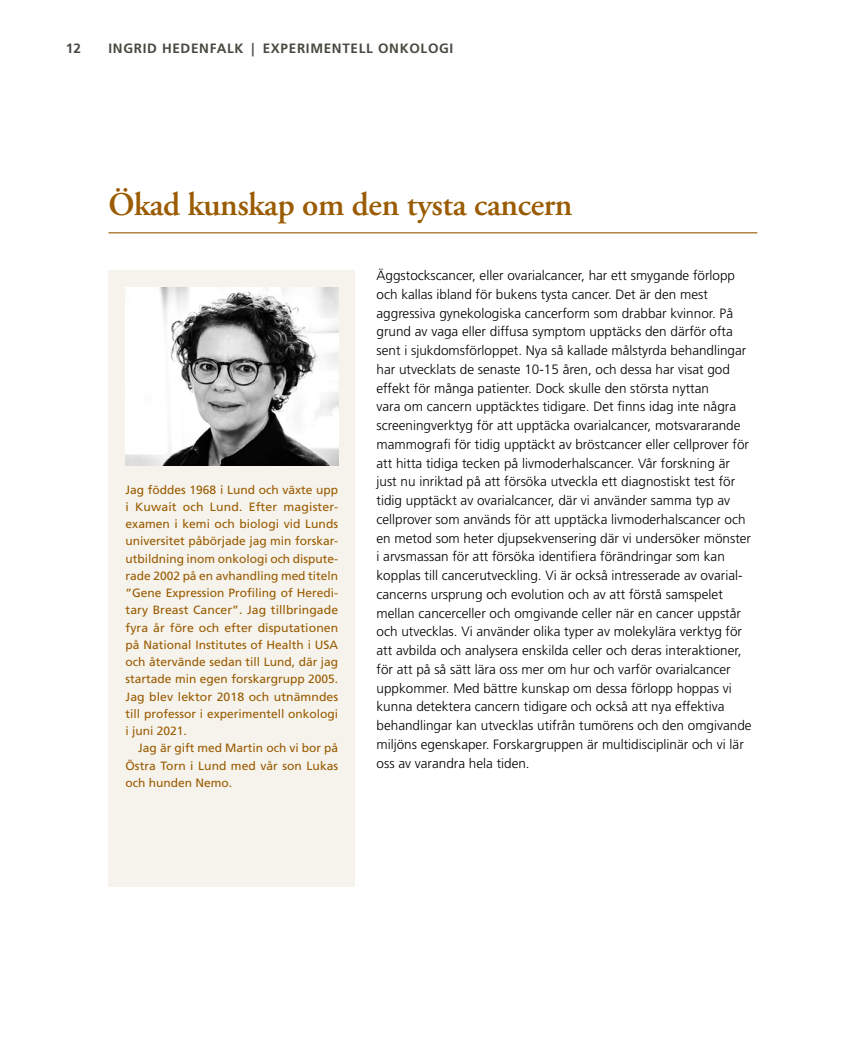
<style>
.page{position:relative;width:851px;height:1063px;background:#fff}
.page>*{position:absolute;margin:0;border:0;box-sizing:border-box;transform-origin:0 0}
.t1{font:600 33px "Adobe Garamond Pro";letter-spacing:-.01em;color:#9a5b02}
.t2{font:300 13.5px/18.8px "Frutiger LT Std";color:#000}
.t3{font:700 13.5px "Frutiger LT Std";letter-spacing:.05em;color:#4a4941}
.t4{font:12px/17.2px "Frutiger LT Std";color:#9a5b02;text-align:justify}
</style>
<div class="page">
<div style="left:108px;top:270px;width:247px;height:617px;background:#f5f3eb"></div>
<img style="left:125px;top:287px;width:213px;height:179px">
<hr style="left:108px;top:232px;width:649px;height:1px;background:#9a5b02">
<p class="t3" style="left:66px;top:40px;width:17px">12</p>
<p class="t3" style="left:108px;top:40px;width:346px">INGRID HEDENFALK | EXPERIMENTELL ONKOLOGI</p>
<h1 class="t1" style="left:108px;top:186px;width:465px">Ökad kunskap om den tysta cancern</h1>
<p class="t4" style="left:125px;top:481px;width:214px">Jag föddes 1968 i Lund och växte upp i Kuwait och Lund. Efter magister&shy;examen i kemi och biologi vid Lunds universitet påbörjade jag min forskar&shy;utbildning inom onkologi och dispute&shy;rade 2002 på en avhandling med titeln ”Gene Expression Profiling of Heredi&shy;tary Breast Cancer”. Jag tillbringade fyra år före och efter disputationen på National Institutes of Health i USA och återvände sedan till Lund, där jag startade min egen forskargrupp 2005.<br>Jag blev lektor 2018 och utnämndes till professor i experimentell onkologi i juni 2021.</p>
<p class="t4" style="left:125px;top:740px;width:214px;text-indent:13px">Jag är gift med Martin och vi bor på Östra Torn i Lund med vår son Lukas och hunden Nemo.</p>
<p class="t2" style="left:376px;top:266px;width:376px">Äggstockscancer, eller ovarialcancer, har ett smygande förlopp och kallas ibland för bukens tysta cancer. Det är den mest aggressiva gynekologiska cancerform som drabbar kvinnor. På grund av vaga eller diffusa symptom upptäcks den därför ofta sent i sjukdomsförloppet. Nya så kallade målstyrda behandlingar har utvecklats de senaste 10-15 åren, och dessa har visat god effekt för många patienter. Dock skulle den största nyttan<br>vara om cancern upptäcktes tidigare. Det finns idag inte några screeningverktyg för att upptäcka ovarialcancer, motsvararande mammografi för tidig upptäckt av bröstcancer eller cellprover för att hitta tidiga tecken på livmoderhalscancer. Vår forskning är just nu inriktad på att försöka utveckla ett diagnostiskt test för tidig upptäckt av ovarialcancer, där vi använder samma typ av cellprover som används för att upptäcka livmoderhalscancer och en metod som heter djupsekvensering där vi undersöker mönster i arvsmassan för att försöka identifiera förändringar som kan kopplas till cancerutveckling. Vi är också intresserade av ovarial&shy;cancerns ursprung och evolution och av att förstå samspelet mellan cancerceller och omgivande celler när en cancer uppstår och utvecklas. Vi använder olika typer av molekylära verktyg för att avbilda och analysera enskilda celler och deras interaktioner, för att på så sätt lära oss mer om hur och varför ovarialcancer uppkommer. Med bättre kunskap om dessa förlopp hoppas vi kunna detektera cancern tidigare och också att nya effektiva behandlingar kan utvecklas utifrån tumörens och den omgivande miljöns egenskaper. Forskargruppen är multidisciplinär och vi lär oss av varandra hela tiden.</p>
</div>
